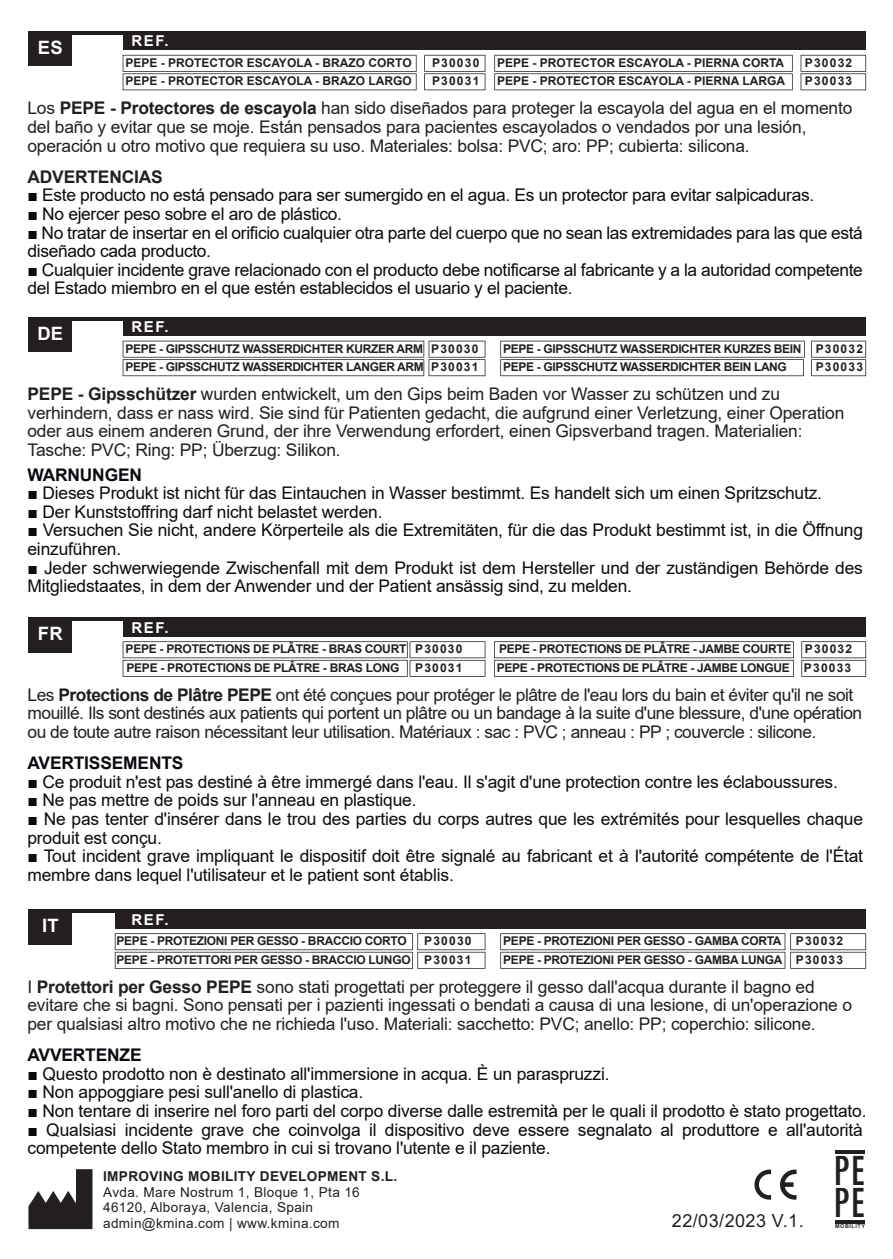
<style>
.page{position:relative;width:893px;height:1259px;background:#fff}
.page>*{position:absolute;margin:0;border:0;box-sizing:border-box;transform-origin:0 0}
.t1{font:condensed 46.5px "Tw Cen";color:#231f20}
.t2{font:700 18.3px "Arial";letter-spacing:.01em;color:#fff}
.t3{font:18px "Arial";letter-spacing:.025em;color:#231f20}
.t4{font:17.4px/18.6px "Arial";letter-spacing:-.01em;color:#0e0910}
.t5{font:17.4px/18.6px "Arial";letter-spacing:-.01em;color:#231f20}
.t6{font:700 17.4px "Arial";letter-spacing:-.01em;color:#0e0910}
.t7{font:700 17.4px "Arial";letter-spacing:-.01em;color:#231f20}
.t8{font:700 15px "Arial";letter-spacing:.1em;color:#fff}
.t9{font:13.5px/15.6px "Arial";letter-spacing:.025em;color:#231f20}
.t10{font:700 13.5px "Arial";letter-spacing:.025em;color:#231f20}
.t11{font:700 12px/18.6px "Arial";letter-spacing:-.025em;color:#231f20}
.t12{font:700 12px "Arial";color:#231f20}
.t13{font:700 12px/18.6px "Arial";letter-spacing:.1em;color:#231f20}
.t14{font:700 5.4px "Arial";letter-spacing:.1em;color:#231f20}
.s1{font-weight:700}
</style>
<div class="page">
<div style="left:28px;top:34px;width:44px;height:32px;background:#231f20"></div>
<hr style="left:28px;top:31px;width:837px;height:4px;background:#231f20">
<div style="left:123px;top:33px;width:742px;height:17px;background:#231f20"></div>
<svg style="left:494px;top:55px;width:299px;height:35px"></svg>
<svg style="left:801px;top:55px;width:65px;height:35px"></svg>
<svg style="left:123px;top:55px;width:294px;height:35px"></svg>
<svg style="left:424px;top:55px;width:61px;height:35px"></svg>
<div style="left:28px;top:319px;width:44px;height:33px;background:#231f20"></div>
<hr style="left:28px;top:317px;width:837px;height:3px;background:#231f20">
<div style="left:123px;top:319px;width:742px;height:17px;background:#231f20"></div>
<svg style="left:500px;top:341px;width:305px;height:35px"></svg>
<svg style="left:811px;top:341px;width:55px;height:35px"></svg>
<svg style="left:123px;top:341px;width:362px;height:35px"></svg>
<div style="left:28px;top:620px;width:44px;height:32px;background:#231f20"></div>
<hr style="left:28px;top:617px;width:837px;height:4px;background:#231f20">
<div style="left:123px;top:619px;width:742px;height:17px;background:#231f20"></div>
<svg style="left:494px;top:641px;width:300px;height:36px"></svg>
<svg style="left:801px;top:641px;width:65px;height:36px"></svg>
<svg style="left:123px;top:641px;width:362px;height:36px"></svg>
<div style="left:28px;top:912px;width:44px;height:32px;background:#231f20"></div>
<hr style="left:28px;top:909px;width:837px;height:4px;background:#231f20">
<div style="left:115px;top:911px;width:750px;height:17px;background:#231f20"></div>
<svg style="left:500px;top:933px;width:366px;height:35px"></svg>
<svg style="left:115px;top:933px;width:370px;height:35px"></svg>
<svg style="left:28px;top:1169px;width:64px;height:60px"></svg>
<svg style="left:835px;top:1150px;width:29px;height:3px"></svg>
<svg style="left:835px;top:1220px;width:29px;height:3px"></svg>
<svg style="left:780px;top:1169px;width:16px;height:30px"></svg>
<svg style="left:754px;top:1169px;width:17px;height:30px"></svg>
<p class="t2" style="left:38px;top:35px;width:26px">ES</p>
<p class="t8" style="left:132px;top:30px;width:39px">REF.</p>
<p class="t12" style="left:126px;top:54px;width:288px">PEPE - PROTECTOR ESCAYOLA - BRAZO CORTO</p>
<p class="t11" style="left:432px;top:53px;width:49px">P30030</p>
<p class="t12" style="left:126px;top:73px;width:288px">PEPE - PROTECTOR ESCAYOLA - BRAZO LARGO</p>
<p class="t11" style="left:432px;top:72px;width:49px">P30031</p>
<p class="t12" style="left:497px;top:54px;width:288px">PEPE - PROTECTOR ESCAYOLA - PIERNA CORTA</p>
<p class="t11" style="left:805px;top:53px;width:49px">P30032</p>
<p class="t12" style="left:497px;top:73px;width:289px">PEPE - PROTECTOR ESCAYOLA - PIERNA LARGA</p>
<p class="t11" style="left:805px;top:72px;width:49px">P30033</p>
<p class="t5" style="left:27px;top:99px;width:826px">Los <span class="s1">PEPE - Protectores de escayola</span> han sido diseñados para proteger la escayola del agua en el momento del baño y evitar que se moje. Están pensados para pacientes escayolados o vendados por una lesión, operación u otro motivo que requiera su uso. Materiales: bolsa: PVC; aro: PP; cubierta: silicona.</p>
<p class="t7" style="left:27px;top:164px;width:137px">ADVERTENCIAS</p>
<p class="t4" style="left:27px;top:186px;width:788px">■ Este producto no está pensado para ser sumergido en el agua. Es un protector para evitar salpicaduras.</p>
<p class="t4" style="left:27px;top:204px;width:316px">■ No ejercer peso sobre el aro de plástico.</p>
<p class="t4" style="left:27px;top:223px;width:837px">■ No tratar de insertar en el orificio cualquier otra parte del cuerpo que no sean las extremidades para las que está diseñado cada producto.</p>
<p class="t4" style="left:27px;top:260px;width:837px">■ Cualquier incidente grave relacionado con el producto debe notificarse al fabricante y a la autoridad competente del Estado miembro en el que estén establecidos el usuario y el paciente.</p>
<p class="t2" style="left:37px;top:320px;width:27px">DE</p>
<p class="t8" style="left:132px;top:316px;width:39px">REF.</p>
<p class="t11" style="left:126px;top:339px;width:354px">PEPE - GIPSSCHUTZ WASSERDICHTER KURZER ARM P30030<br>PEPE - GIPSSCHUTZ WASSERDICHTER LANGER ARM P30031</p>
<p class="t11" style="left:503px;top:339px;width:361px">PEPE - GIPSSCHUTZ WASSERDICHTER KURZES BEIN P30032<br>PEPE - GIPSSCHUTZ WASSERDICHTER BEIN LANG</p>
<p class="t11" style="left:816px;top:358px;width:49px">P30033</p>
<p class="t5" style="left:27px;top:385px;width:818px"><span class="s1">PEPE - Gipsschützer</span> wurden entwickelt, um den Gips beim Baden vor Wasser zu schützen und zu verhindern, dass er nass wird. Sie sind für Patienten gedacht, die aufgrund einer Verletzung, einer Operation oder aus einem anderen Grund, der ihre Verwendung erfordert, einen Gipsverband tragen. Materialien:<br>Tasche: PVC; Ring: PP; Überzug: Silikon.</p>
<p class="t6" style="left:27px;top:462px;width:116px">WARNUNGEN</p>
<p class="t4" style="left:27px;top:484px;width:796px">■ Dieses Produkt ist nicht für das Eintauchen in Wasser bestimmt. Es handelt sich um einen Spritzschutz.</p>
<p class="t4" style="left:27px;top:502px;width:357px">■ Der Kunststoffring darf nicht belastet werden.</p>
<p class="t4" style="left:27px;top:521px;width:837px">■ Versuchen Sie nicht, andere Körperteile als die Extremitäten, für die das Produkt bestimmt ist, in die Öffnung einzuführen.</p>
<p class="t4" style="left:27px;top:558px;width:837px">■ Jeder schwerwiegende Zwischenfall mit dem Produkt ist dem Hersteller und der zuständigen Behörde des<br>Mitgliedstaates, in dem der Anwender und der Patient ansässig sind, zu melden.</p>
<p class="t2" style="left:38px;top:621px;width:26px">FR</p>
<p class="t8" style="left:132px;top:617px;width:39px">REF.</p>
<p class="t11" style="left:126px;top:640px;width:338px">PEPE - PROTECTIONS DE PLÂTRE - BRAS COURT P30030<br>PEPE - PROTECTIONS DE PLÂTRE - BRAS LONG</p>
<p class="t11" style="left:415px;top:658px;width:49px">P30031</p>
<p class="t11" style="left:497px;top:640px;width:357px">PEPE - PROTECTIONS DE PLÂTRE - JAMBE COURTE P30032<br>PEPE - PROTECTIONS DE PLÂTRE - JAMBE LONGUE P30033</p>
<p class="t5" style="left:27px;top:685px;width:836px">Les <span class="s1">Protections de Plâtre PEPE</span> ont été conçues pour protéger le plâtre de l'eau lors du bain et éviter qu'il ne soit mouillé. Ils sont destinés aux patients qui portent un plâtre ou un bandage à la suite d'une blessure, d'une opération ou de toute autre raison nécessitant leur utilisation. Matériaux : sac : PVC ; anneau : PP ; couvercle : silicone.</p>
<p class="t6" style="left:27px;top:751px;width:157px">AVERTISSEMENTS</p>
<p class="t4" style="left:27px;top:772px;width:812px">■ Ce produit n'est pas destiné à être immergé dans l'eau. Il s'agit d'une protection contre les éclaboussures.</p>
<p class="t4" style="left:27px;top:791px;width:391px">■ Ne pas mettre de poids sur l'anneau en plastique.</p>
<p class="t4" style="left:27px;top:809px;width:837px">■ Ne pas tenter d'insérer dans le trou des parties du corps autres que les extrémités pour lesquelles chaque produit est conçu.</p>
<p class="t4" style="left:27px;top:846px;width:837px">■ Tout incident grave impliquant le dispositif doit être signalé au fabricant et à l'autorité compétente de l'État membre dans lequel l'utilisateur et le patient sont établis.</p>
<p class="t2" style="left:42px;top:913px;width:18px">IT</p>
<p class="t8" style="left:132px;top:909px;width:39px">REF.</p>
<p class="t11" style="left:117px;top:932px;width:296px">PEPE - PROTEZIONI PER GESSO - BRACCIO CORTO<br>PEPE - PROTETTORI PER GESSO - BRACCIO LUNGO</p>
<p class="t13" style="left:424px;top:932px;width:49px">P30030<br>P30031</p>
<p class="t11" style="left:503px;top:932px;width:280px">PEPE - PROTEZIONI PER GESSO - GAMBA CORTA</p>
<p class="t11" style="left:503px;top:950px;width:281px">PEPE - PROTEZIONI PER GESSO - GAMBA LUNGA</p>
<p class="t11" style="left:796px;top:932px;width:49px">P30032</p>
<p class="t11" style="left:796px;top:950px;width:49px">P30033</p>
<p class="t5" style="left:27px;top:977px;width:826px">I <span class="s1">Protettori per Gesso PEPE</span> sono stati progettati per proteggere il gesso dall'acqua durante il bagno ed evitare che si bagni. Sono pensati per i pazienti ingessati o bendati a causa di una lesione, di un'operazione o per qualsiasi altro motivo che ne richieda l'uso. Materiali: sacchetto: PVC; anello: PP; coperchio: silicone.</p>
<p class="t6" style="left:27px;top:1042px;width:116px">AVVERTENZE</p>
<p class="t4" style="left:27px;top:1064px;width:584px">■ Questo prodotto non è destinato all'immersione in acqua. È un paraspruzzi.</p>
<p class="t4" style="left:27px;top:1083px;width:337px">■ Non appoggiare pesi sull'anello di plastica.</p>
<p class="t4" style="left:27px;top:1101px;width:841px">■ Non tentare di inserire nel foro parti del corpo diverse dalle estremità per le quali il prodotto è stato progettato.</p>
<p class="t4" style="left:27px;top:1120px;width:837px">■ Qualsiasi incidente grave che coinvolga il dispositivo deve essere segnalato al produttore e all'autorità competente dello Stato membro in cui si trovano l'utente e il paziente.</p>
<h1 class="t1" style="left:833px;top:1142px;width:34px">PE</h1>
<h1 class="t1" style="left:833px;top:1174px;width:34px">PE</h1>
<p class="t10" style="left:103px;top:1166px;width:296px">IMPROVING MOBILITY DEVELOPMENT S.L.</p>
<p class="t9" style="left:103px;top:1184px;width:258px">Avda. Mare Nostrum 1, Bloque 1, Pta 16<br>46120, Alboraya, Valencia, Spain admin@kmina.com | www.kmina.com</p>
<p class="t3" style="left:672px;top:1208px;width:133px">22/03/2023 V.1.</p>
<p class="t14" style="left:835px;top:1222px;width:31px">MOBILITY</p>
</div>
